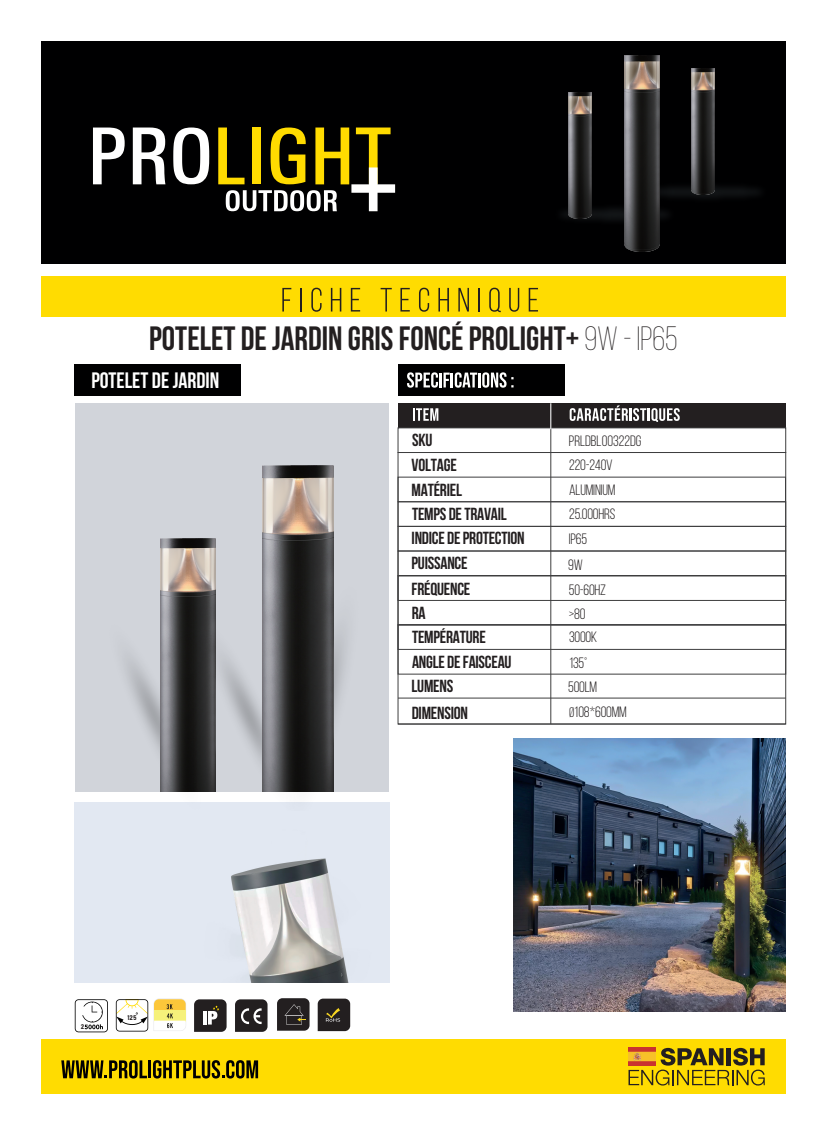
<style>
.page{position:relative;width:827px;height:1135px;background:#fff}
.page>*{position:absolute;margin:0;border:0;box-sizing:border-box;transform-origin:0 0}
.t1{font:700 33.75px "Bebas Neue";color:#231f20}
.t2{font:700 22.25px "Bebas Neue";color:#fff}
.t3{font:700 17.5px/24.5px "Bebas Neue";letter-spacing:-.015em;color:#231f20}
.t4{font:15px/24.4px "Bebas Neue";letter-spacing:-.015em;color:#231f20}
.t5{font:6.62px "Bahnschrift";color:#231f20}
.s1{font-weight:300}
.s2{font-size:13.75px}
</style>
<div class="page">
<div style="left:41px;top:41px;width:744px;height:222px;background:#000001"></div>
<div style="left:41px;top:276px;width:744px;height:40px;background:#ffdc01"></div>
<svg style="left:282px;top:288px;width:9px;height:23px"></svg>
<hr style="left:300px;top:288px;width:2px;height:23px;background:#231f20">
<svg style="left:311px;top:288px;width:10px;height:24px"></svg>
<svg style="left:331px;top:288px;width:10px;height:23px"></svg>
<svg style="left:351px;top:288px;width:9px;height:23px"></svg>
<svg style="left:380px;top:288px;width:12px;height:23px"></svg>
<svg style="left:400px;top:288px;width:10px;height:23px"></svg>
<svg style="left:419px;top:288px;width:10px;height:24px"></svg>
<svg style="left:438px;top:288px;width:11px;height:23px"></svg>
<svg style="left:458px;top:288px;width:11px;height:23px"></svg>
<hr style="left:478px;top:288px;width:2px;height:23px;background:#231f20">
<svg style="left:489px;top:288px;width:12px;height:24px"></svg>
<svg style="left:509px;top:288px;width:10px;height:24px"></svg>
<svg style="left:528px;top:288px;width:10px;height:23px"></svg>
<svg style="left:93px;top:128px;width:32px;height:56px"></svg>
<svg style="left:133px;top:128px;width:32px;height:56px"></svg>
<svg style="left:173px;top:128px;width:36px;height:56px"></svg>
<div style="left:398px;top:365px;width:166px;height:31px;background:#000001"></div>
<svg style="left:407px;top:372px;width:106px;height:16px"></svg>
<div style="left:75px;top:365px;width:166px;height:31px;background:#000001"></div>
<div style="left:398px;top:403px;width:387px;height:25px;background:#231f20"></div>
<div style="left:398px;top:526px;width:388px;height:25px;border:1px solid #3e3e3f"></div>
<div style="left:398px;top:551px;width:388px;height:25px;border:1px solid #3e3e3f"></div>
<div style="left:398px;top:477px;width:387px;height:25px;border:1px solid #3e3e3f"></div>
<div style="left:398px;top:575px;width:388px;height:50px;border:1px solid #3e3e3f"></div>
<hr style="left:398px;top:698px;width:387px;height:1px;background:#3e3e3f">
<hr style="left:398px;top:724px;width:387px;height:1px;background:#3e3e3f">
<div style="left:398px;top:576px;width:388px;height:25px;border:1px solid #3e3e3f"></div>
<div style="left:398px;top:625px;width:388px;height:24px;border:1px solid #3e3e3f"></div>
<svg style="left:413px;top:408px;width:25px;height:13px"></svg>
<svg style="left:569px;top:405px;width:110px;height:17px"></svg>
<div style="left:398px;top:452px;width:387px;height:272px;border:1px solid #3e3e3f"></div>
<hr style="left:550px;top:403px;width:1px;height:321px;background:#3e3e3f">
<svg style="left:550px;top:403px;width:1px;height:26px"></svg>
<div style="left:41px;top:1039px;width:744px;height:55px;background:#ffdc01"></div>
<svg style="left:628px;top:1048px;width:136px;height:37px"></svg>
<svg style="left:61px;top:1060px;width:86px;height:18px"></svg>
<hr style="left:148px;top:1060px;width:3px;height:18px;background:#000001">
<svg style="left:153px;top:1060px;width:105px;height:18px"></svg>
<svg style="left:75px;top:999px;width:33px;height:33px"></svg>
<svg style="left:116px;top:999px;width:32px;height:32px"></svg>
<svg style="left:277px;top:998px;width:32px;height:33px"></svg>
<svg style="left:318px;top:999px;width:32px;height:32px"></svg>
<svg style="left:154px;top:998px;width:32px;height:33px"></svg>
<svg style="left:235px;top:999px;width:32px;height:33px"></svg>
<svg style="left:194px;top:999px;width:32px;height:33px"></svg>
<div style="left:75px;top:802px;width:315px;height:180px;background:#e2e8f2"></div>
<div style="left:75px;top:403px;width:313px;height:388px;background:#d1d4da"></div>
<img style="left:74px;top:656px;width:163px;height:180px">
<img style="left:237px;top:565px;width:163px;height:227px">
<img style="left:659px;top:141px;width:127px;height:101px">
<img style="left:513px;top:164px;width:202px;height:100px">
<img style="left:691px;top:69px;width:23px;height:126px">
<img style="left:568px;top:93px;width:23px;height:126px">
<img style="left:624px;top:55px;width:35px;height:197px">
<img style="left:262px;top:465px;width:71px;height:326px">
<img style="left:160px;top:539px;width:56px;height:252px">
<img style="left:201px;top:812px;width:148px;height:170px">
<img style="left:513px;top:739px;width:272px;height:272px">
<svg style="left:218px;top:128px;width:177px;height:83px"></svg>
<h1 class="t1" style="left:149px;top:320px;width:530px">POTELET DE JARDIN GRIS FONCÉ PROLIGHT+ <span class="s1">9w - ip65</span></h1>
<p class="t2" style="left:91px;top:368px;width:129px">POTELET DE JARDIN</p>
<p class="t3" style="left:411px;top:428px;width:52px">SKU<br>VOLTAGE<br>MATÉRIEL</p>
<p class="t4" style="left:569px;top:429px;width:74px">PRLDBL00322DG<br>220-240V<br>ALUMINIUM</p>
<p class="t3" style="left:412px;top:501px;width:96px">TEMPS DE TRAVAIL</p>
<p class="t4" style="left:569px;top:502px;width:47px">25.000HRS</p>
<p class="t3" style="left:411px;top:525px;width:115px;line-height:25.4px">INDICE DE PROTECTION<br>PUISSANCE<br>FRÉQUENCE</p>
<p class="t3" style="left:411px;top:600px;width:101px">RA<br>TEMPÉRATURE<br>ANGLE DE FAISCEAU<br>LUMENS</p>
<p class="t4" style="left:569px;top:527px;width:20px">IP65</p>
<p class="t4" style="left:568px;top:552px;width:16px">9W</p>
<p class="t4" style="left:569px;top:578px;width:39px;line-height:23.9px">50-60HZ &gt;80</p>
<p class="t4" style="left:569px;top:625px;width:30px">3000K</p>
<p class="t4" style="left:568px;top:651px;width:30px;line-height:24px">135°<br>500LM</p>
<p class="t3" style="left:412px;top:700px;width:58px">DIMENSION</p>
<p class="t4" style="left:569px;top:699px;width:59px"><span class="s2">Ø</span>108*600MM</p>
<p class="t5" style="left:81px;top:1022px;width:5px">2</p>
<p class="t5" style="left:127px;top:1013px;width:11px">125</p>
</div>
